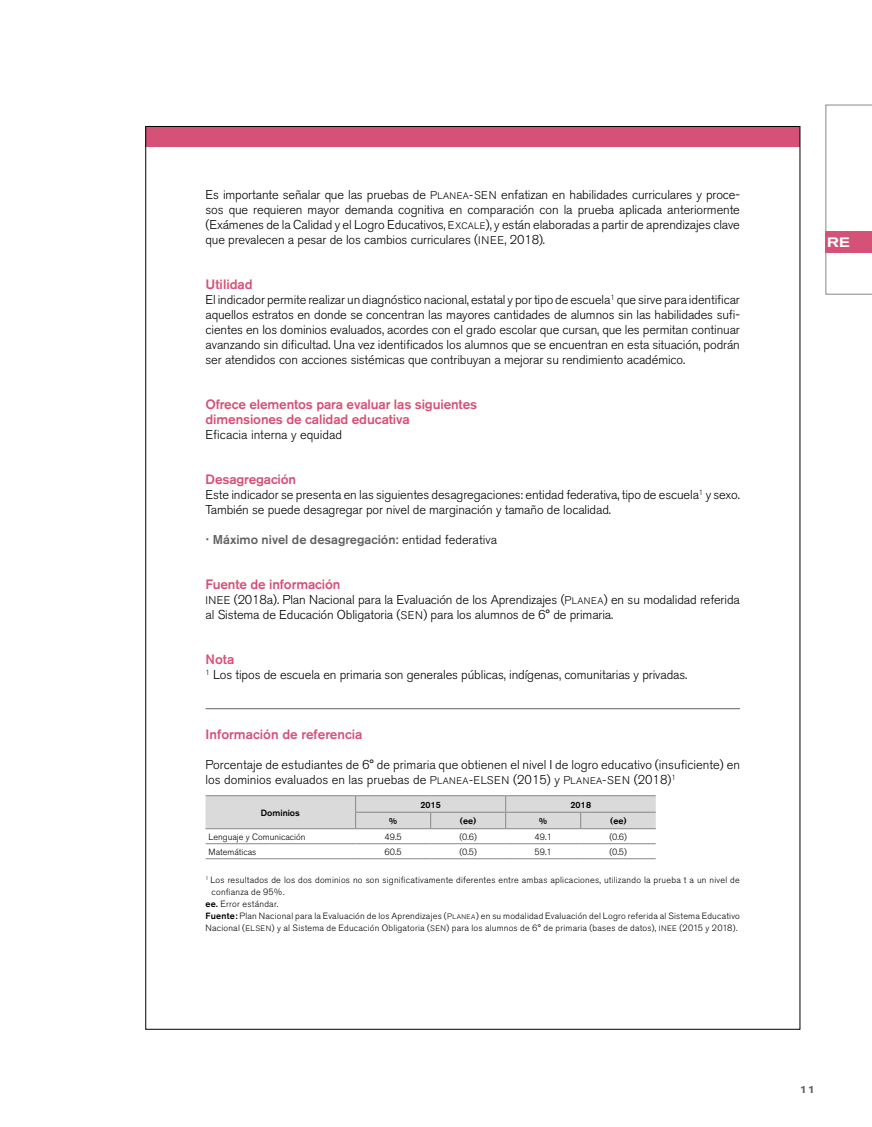
<style>
.page{position:relative;width:872px;height:1127px;background:#fff}
.page>*{position:absolute;margin:0;border:0;box-sizing:border-box;transform-origin:0 0}
.t1{font:500 13.5px/15px "Akzidenz Grotesk BE";letter-spacing:-.01em;color:#d55178}
.t2{font:500 expanded 13.5px "Akzidenz Grotesk BE";color:#fff}
.t3{font:300 12.75px/15px "Akzidenz Grotesk BE";letter-spacing:-.01em;color:#000}
.t4{font:500 12.75px "Akzidenz Grotesk BE";color:#646363}
.t5{font:500 expanded 10.5px "Akzidenz Grotesk BE";color:#646363}
.t6{font:300 9px "Akzidenz Grotesk BE";letter-spacing:.02em;color:#000}
.t7{font:300 9px "Akzidenz Grotesk BE";color:#000}
.t8{font:500 9px "Akzidenz Grotesk BE";color:#000}
.s1{font-size:11.1px}
.s2{font-size:9.3px}
.s3{font-weight:300;color:#000}
.s4{font-weight:500}
.s5{font-size:7.8px}
.s6{font-size:6.6px}
</style>
<div class="page">
<svg style="left:825px;top:105px;width:47px;height:190px"></svg>
<div style="left:825px;top:232px;width:47px;height:21px;background:#d55178"></div>
<div style="left:146px;top:126px;width:654px;height:21px;background:#d55178"></div>
<hr style="left:206px;top:708px;width:534px;height:1px;background:#646363">
<hr style="left:206px;top:843px;width:150px;height:1px;background:#878787">
<hr style="left:356px;top:843px;width:74px;height:1px;background:#878787">
<hr style="left:430px;top:843px;width:76px;height:1px;background:#878787">
<hr style="left:506px;top:843px;width:74px;height:1px;background:#878787">
<hr style="left:580px;top:843px;width:76px;height:1px;background:#878787">
<hr style="left:206px;top:858px;width:150px;height:1px;background:#878787">
<hr style="left:356px;top:858px;width:74px;height:1px;background:#878787">
<hr style="left:430px;top:858px;width:76px;height:1px;background:#878787">
<hr style="left:506px;top:858px;width:74px;height:1px;background:#878787">
<hr style="left:580px;top:858px;width:76px;height:1px;background:#878787">
<hr style="left:206px;top:795px;width:150px;height:1px;background:#878787">
<hr style="left:356px;top:795px;width:74px;height:1px;background:#878787">
<hr style="left:430px;top:795px;width:76px;height:1px;background:#878787">
<hr style="left:506px;top:795px;width:74px;height:1px;background:#878787">
<hr style="left:580px;top:795px;width:76px;height:1px;background:#878787">
<svg style="left:206px;top:796px;width:450px;height:33px;background:#d5d5d5"></svg>
<p class="t3" style="left:205px;top:187px;width:536px;text-align:justify">Es importante señalar que las pruebas de <span class="s1">P</span><span class="s2">LANEA</span><span class="s1">-SEN</span> enfatizan en habilidades curriculares y proce&shy;sos que requieren mayor demanda cognitiva en comparación con la prueba aplicada anteriormente (Exámenes de la Calidad y el Logro Educativos, <span class="s1">E</span><span class="s2">XCALE</span>), y están elaboradas a partir de aprendizajes clave que prevalecen a pesar de los cambios curriculares (<span class="s1">INEE</span>, 2018).</p>
<p class="t1" style="left:206px;top:276px;width:49px">Utilidad</p>
<p class="t3" style="left:205px;top:292px;width:536px;text-align:justify">El indicador permite realizar un diagnóstico nacional, estatal y por tipo de escuela<sup>1</sup> que sirve para identificar aquellos estratos en donde se concentran las mayores cantidades de alumnos sin las habilidades sufi&shy;cientes en los dominios evaluados, acordes con el grado escolar que cursan, que les permitan continuar avanzando sin dificultad. Una vez identificados los alumnos que se encuentran en esta situación, podrán ser atendidos con acciones sistémicas que contribuyan a mejorar su rendimiento académico.</p>
<p class="t1" style="left:206px;top:396px;width:273px">Ofrece elementos para evaluar las siguientes dimensiones de calidad educativa</p>
<p class="t3" style="left:206px;top:427px;width:138px">Eficacia interna y equidad</p>
<p class="t1" style="left:206px;top:471px;width:92px">Desagregación</p>
<p class="t3" style="left:205px;top:487px;width:536px">Este indicador se presenta en las siguientes desagregaciones: entidad federativa, tipo de escuela<sup>1</sup> y sexo.<br>También se puede desagregar por nivel de marginación y tamaño de localidad.</p>
<p class="t4" style="left:213px;top:531px;width:286px">Máximo nivel de desagregación: <span class="s3">entidad federativa</span></p>
<p class="t1" style="left:206px;top:576px;width:136px">Fuente de información</p>
<p class="t3" style="left:205px;top:592px;width:536px"><span class="s1">INEE</span> (2018a). Plan Nacional para la Evaluación de los Aprendizajes (<span class="s1">P</span><span class="s2">LANEA</span>) en su modalidad referida al Sistema de Educación Obligatoria (<span class="s1">SEN</span>) para los alumnos de 6° de primaria.</p>
<p class="t1" style="left:206px;top:651px;width:30px">Nota</p>
<p class="t3" style="left:206px;top:667px;width:483px"><sup>1</sup> Los tipos de escuela en primaria son generales públicas, indígenas, comunitarias y privadas.</p>
<p class="t1" style="left:206px;top:726px;width:158px">Información de referencia</p>
<p class="t3" style="left:206px;top:757px;width:536px">Porcentaje de estudiantes de 6° de primaria que obtienen el nivel I de logro educativo (insuficiente) en los dominios evaluados en las pruebas de <span class="s1">P</span><span class="s2">LANEA</span><span class="s1">-ELSEN</span> (2015) y <span class="s1">P</span><span class="s2">LANEA</span><span class="s1">-SEN</span> (2018)<sup>1</sup></p>
<p class="t8" style="left:261px;top:807px;width:40px">Dominios</p>
<p class="t8" style="left:420px;top:799px;width:22px">2015</p>
<p class="t8" style="left:570px;top:799px;width:22px">2018</p>
<p class="t8" style="left:389px;top:815px;width:9px">%</p>
<p class="t8" style="left:460px;top:815px;width:18px">(ee)</p>
<p class="t8" style="left:539px;top:815px;width:9px">%</p>
<p class="t8" style="left:610px;top:815px;width:18px">(ee)</p>
<p class="t7" style="left:208px;top:831px;width:98px">Lenguaje y Comunicación</p>
<p class="t6" style="left:384px;top:831px;width:19px">49.5</p>
<p class="t6" style="left:459px;top:831px;width:19px">(0.6)</p>
<p class="t6" style="left:534px;top:831px;width:19px">49.1</p>
<p class="t6" style="left:609px;top:831px;width:19px">(0.6)</p>
<p class="t7" style="left:208px;top:846px;width:49px">Matemáticas</p>
<p class="t6" style="left:384px;top:846px;width:19px">60.5</p>
<p class="t6" style="left:459px;top:846px;width:19px">(0.5)</p>
<p class="t6" style="left:534px;top:846px;width:19px">59.1</p>
<p class="t6" style="left:609px;top:846px;width:19px">(0.5)</p>
<p class="t6" style="left:206px;top:875px;width:536px"><sup>1</sup> Los resultados de los dos dominios no son significativamente diferentes entre ambas aplicaciones, utilizando la prueba t a un nivel de</p>
<p class="t6" style="left:212px;top:887px;width:74px">confianza de 95%.</p>
<p class="t6" style="left:206px;top:899px;width:74px"><span class="s4">ee.</span> Error estándar.</p>
<p class="t6" style="left:206px;top:911px;width:536px"><span class="s4">Fuente:</span> Plan Nacional para la Evaluación de los Aprendizajes (<span class="s5">P</span><span class="s6">LANEA</span>) en su modalidad Evaluación del Logro referida al Sistema Educativo</p>
<p class="t6" style="left:205px;top:923px;width:534px">Nacional (<span class="s5">ELSEN</span>) y al Sistema de Educación Obligatoria (<span class="s5">SEN</span>) para los alumnos de 6° de primaria (bases de datos), <span class="s5">INEE</span> (2015 y 2018).</p>
<p class="t2" style="left:827px;top:235px;width:24px">RE</p>
<p class="t5" style="left:800px;top:1083px;width:17px">11</p>
</div>
